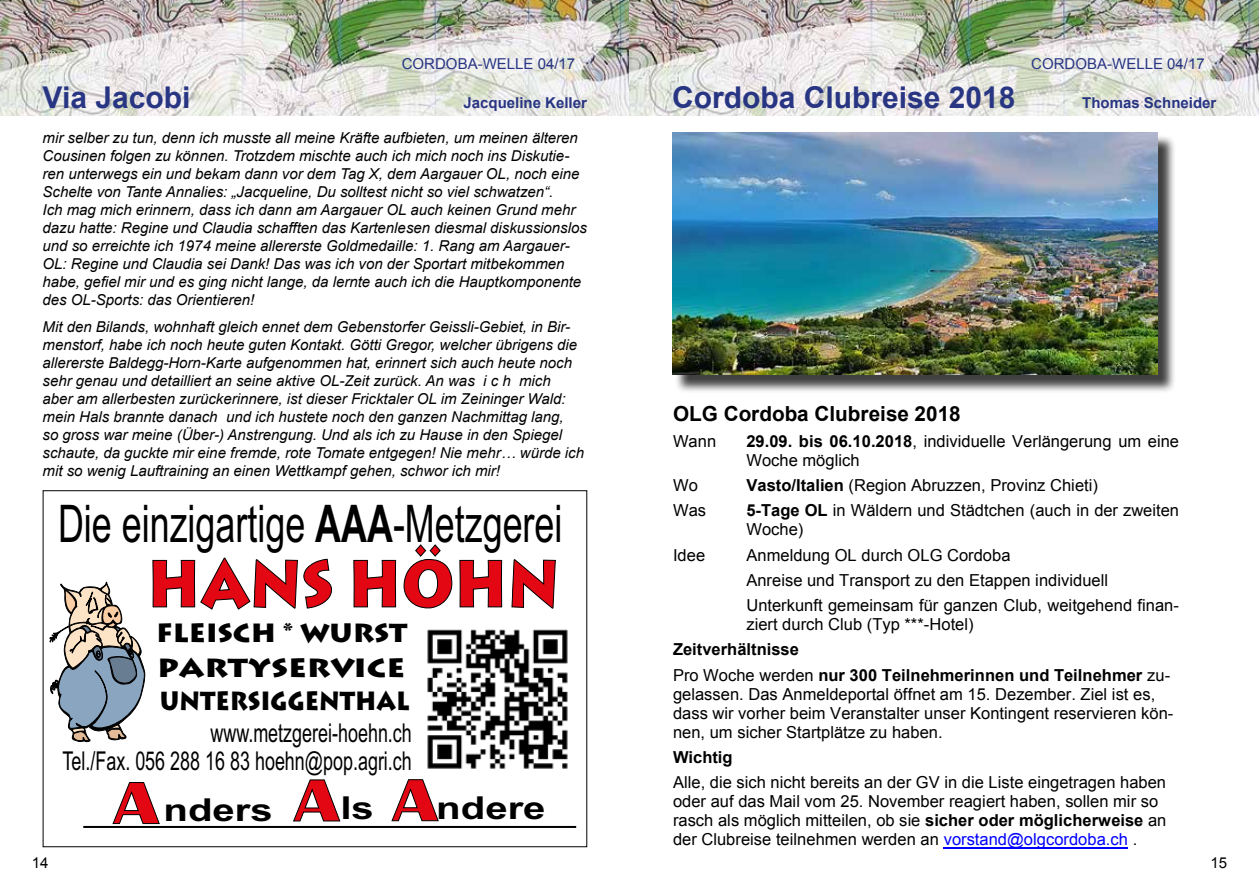
<style>
.page{position:relative;width:1259px;height:893px;background:#fff}
.page>*{position:absolute;margin:0;border:0;box-sizing:border-box;transform-origin:0 0}
.t1{font:700 65.4px "Lithograph";color:#e30613;scale:.89 1}
.t2{font:51.9px "Arial";color:#000;scale:.69 1}
.t3{font:700 31.65px "Arial";color:#000;scale:1.27 1}
.t4{font:700 30px "Arial";color:#283583}
.t5{font:25.95px/29px "Arial";color:#000;text-align:right;scale:.69 1}
.t6{font:700 25.95px "Lithograph";color:#000;scale:.89 1}
.t7{font:700 25.95px "Lithograph";color:#000;scale:1.06 1}
.t8{font:700 25.95px "Lithograph";color:#000;scale:1.17 1}
.t9{font:700 20.7px "Arial";color:#000}
.t10{font:16.5px/19px "Arial";color:#000}
.t11{font:700 16.5px/25.2px "Arial";color:#000}
.t12{font:italic 15px/18px "Arial";color:#000}
.t13{font:15px "Arial";color:#283583}
.t14{font:700 15px "Arial";color:#283583}
.t15{font:15px "Arial";color:#000}
.s1{font-weight:700}
.s2{font-family:"Britannic";font-size:61.5px;color:#e30613}
.s3{font-weight:400}
.s4{color:#00f}
</style>
<div class="page">
<img style="left:0;top:0;width:1259px;height:116px">
<div style="left:674px;top:134px;width:502px;height:259px;background:#000;opacity:.75"></div>
<img style="left:672px;top:132px;width:485px;height:243px">
<hr style="left:943px;top:847px;width:185px;height:1px;background:#00f">
<svg style="left:50px;top:582px;width:95px;height:160px"></svg>
<svg style="left:152px;top:557px;width:180px;height:53px"></svg>
<svg style="left:353px;top:560px;width:43px;height:48px"></svg>
<svg style="left:403px;top:544px;width:49px;height:65px"></svg>
<svg style="left:459px;top:560px;width:43px;height:48px"></svg>
<svg style="left:511px;top:559px;width:45px;height:50px"></svg>
<div style="left:84px;top:826px;width:492px;height:2px;border:1px solid #000"></div>
<svg style="left:112px;top:782px;width:48px;height:42px"></svg>
<svg style="left:293px;top:779px;width:48px;height:43px"></svg>
<svg style="left:391px;top:779px;width:48px;height:42px"></svg>
<img style="left:427px;top:629px;width:141px;height:140px">
<p class="t13" style="left:402px;top:54px;width:175px">CORDOBA-WELLE 04/17</p>
<p class="t13" style="left:1031px;top:54px;width:175px">CORDOBA-WELLE 04/17</p>
<h3 class="t4" style="left:43px;top:77px;width:149px">Via Jacobi</h3>
<p class="t14" style="left:463px;top:92px;width:125px">Jacqueline Keller</p>
<p class="t12" style="left:43px;top:129px;width:546px">mir selber zu tun, denn ich musste all meine Kräfte aufbieten, um meinen älteren Cousinen folgen zu können. Trotzdem mischte auch ich mich noch ins Diskutie&shy;ren unterwegs ein und bekam dann vor dem Tag X, dem Aargauer OL, noch eine Schelte von Tante Annalies: „Jacqueline, Du solltest nicht so viel schwatzen“.<br>Ich mag mich erinnern, dass ich dann am Aargauer OL auch keinen Grund mehr dazu hatte: Regine und Claudia schafften das Kartenlesen diesmal diskussionslos und so erreichte ich 1974 meine allererste Goldmedaille: 1. Rang am Aargauer-OL: Regine und Claudia sei Dank! Das was ich von der Sportart mitbekommen habe, gefiel mir und es ging nicht lange, da lernte auch ich die Hauptkomponente des OL-Sports: das Orientieren!</p>
<p class="t12" style="left:43px;top:318px;width:543px">Mit den Bilands, wohnhaft gleich ennet dem Gebenstorfer Geissli-Gebiet, in Bir&shy;menstorf, habe ich noch heute guten Kontakt. Götti Gregor, welcher übrigens die allererste Baldegg-Horn-Karte aufgenommen hat, erinnert sich auch heute noch sehr genau und detailliert an seine aktive OL-Zeit zurück. An was i c h mich aber am allerbesten zurückerinnere, ist dieser Fricktaler OL im Zeininger Wald: mein Hals brannte danach und ich hustete noch den ganzen Nachmittag lang,<br>so gross war meine (Über-) Anstrengung. Und als ich zu Hause in den Spiegel schaute, da guckte mir eine fremde, rote Tomate entgegen! Nie mehr… würde ich mit so wenig Lauftraining an einen Wettkampf gehen, schwor ich mir!</p>
<h2 class="t2" style="left:58px;top:490px;width:732px">Die einzigartige <span class="s1">AAA</span>-Metzgerei</h2>
<h1 class="t1" style="left:147px;top:543px;width:465px">HANS HÖHN</h1>
<h3 class="t7" style="left:156px;top:617px;width:238px">FLEISCH * WURST</h3>
<h3 class="t8" style="left:157px;top:652px;width:213px">PARTYSERVICE</h3>
<h3 class="t6" style="left:160px;top:685px;width:282px">UNTERSIGGENTHAL</h3>
<h3 class="t5" style="left:63px;top:718px;width:508px">www.metzgerei-hoehn.ch<br>Tel./Fax. 056 288 16 83 hoehn@pop.agri.ch</h3>
<h3 class="t3" style="left:114px;top:787px;width:341px"><span class="s2">A</span>nders <span class="s2">A</span>ls <span class="s2">A</span>ndere</h3>
<h3 class="t4" style="left:672px;top:77px;width:345px">Cordoba Clubreise 2018</h3>
<p class="t14" style="left:1082px;top:93px;width:136px">Thomas Schneider</p>
<h3 class="t9" style="left:673px;top:400px;width:289px">OLG Cordoba Clubreise 2018</h3>
<p class="t10" style="left:673px;top:432px;width:45px">Wann</p>
<p class="t10" style="left:746px;top:432px;width:434px"><span class="s1">29.09. bis 06.10.2018</span>, individuelle Verlängerung um eine<br>Woche möglich</p>
<p class="t10" style="left:673px;top:476px;width:26px">Wo</p>
<p class="t10" style="left:746px;top:476px;width:353px"><span class="s1">Vasto/Italien</span> (Region Abruzzen, Provinz Chieti)</p>
<p class="t10" style="left:673px;top:501px;width:35px">Was</p>
<p class="t10" style="left:746px;top:501px;width:434px"><span class="s1">5-Tage OL</span> in Wäldern und Städtchen (auch in der zweiten<br>Woche)</p>
<p class="t10" style="left:673px;top:545px;width:34px">Idee</p>
<p class="t10" style="left:746px;top:542px;width:434px;line-height:25.3px">Anmeldung OL durch OLG Cordoba<br>Anreise und Transport zu den Etappen individuell<br>Unterkunft gemeinsam für ganzen Club, weitgehend finan-</p>
<p class="t10" style="left:746px;top:615px;width:229px">ziert durch Club (Typ ***-Hotel)</p>
<p class="t11" style="left:673px;top:637px;width:499px">Zeitverhältnisse<br><span class="s3">Pro Woche werden</span> nur 300 Teilnehmerinnen und Teilnehmer <span class="s3">zu-</span></p>
<p class="t10" style="left:673px;top:684px;width:502px">gelassen. Das Anmeldeportal öffnet am 15. Dezember. Ziel ist es, dass wir vorher beim Veranstalter unser Kontingent reservieren kön&shy;nen, um sicher Startplätze zu haben.</p>
<p class="t11" style="left:673px;top:745px;width:61px">Wichtig</p>
<p class="t10" style="left:673px;top:773px;width:495px">Alle, die sich nicht bereits an der GV in die Liste eingetragen haben oder auf das Mail vom 25. November reagiert haben, sollen mir so rasch als möglich mitteilen, ob sie <span class="s1">sicher oder möglicherweise</span> an der Clubreise teilnehmen werden an <span class="s4">vorstand@olgcordoba.ch</span> .</p>
<p class="t15" style="left:32px;top:853px;width:18px">14</p>
<p class="t15" style="left:1210px;top:853px;width:18px">15</p>
</div>
